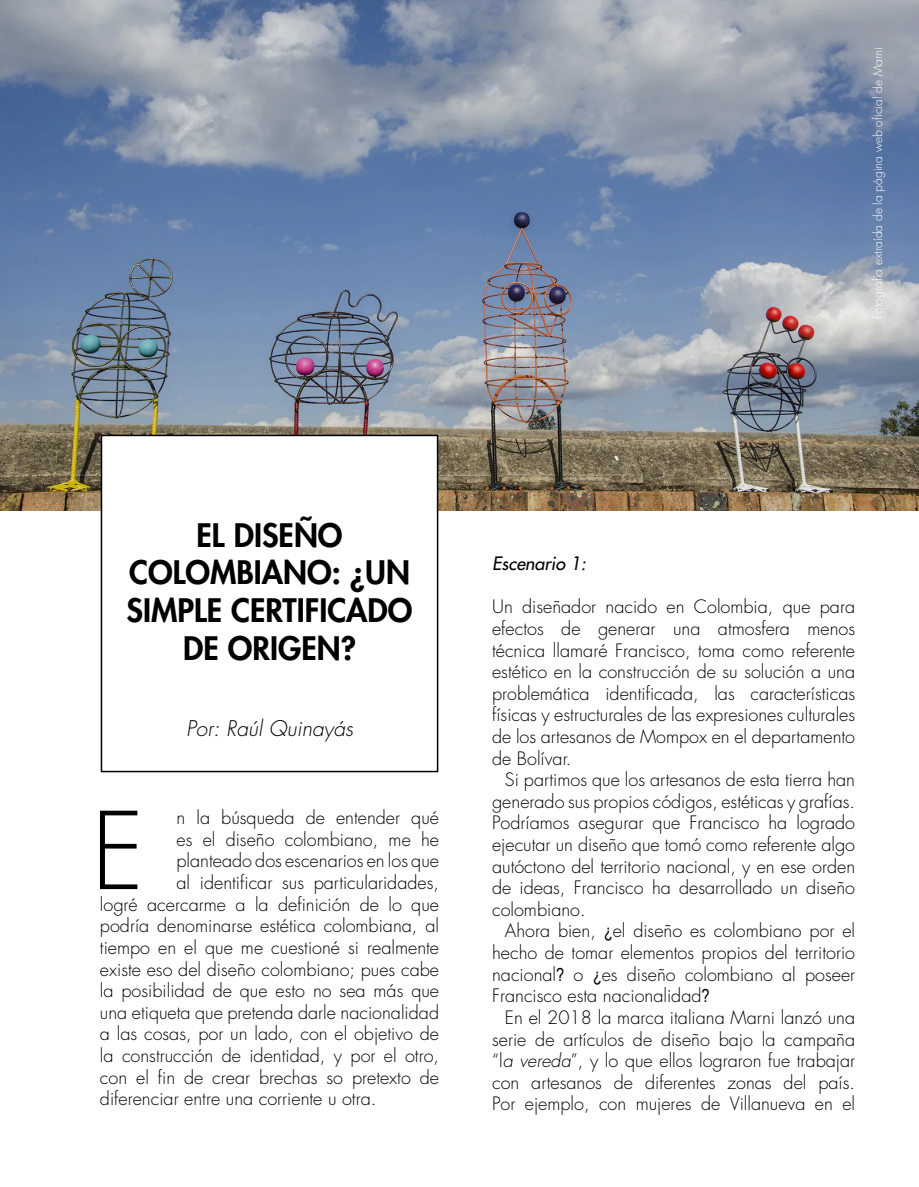
<style>
.page{position:relative;width:919px;height:1187px;background:#fff}
.page>*{position:absolute;margin:0;border:0;box-sizing:border-box;transform-origin:0 0}
.t1{font:300 103.95px "Futura Std";color:#000}
.t2{font:800 31.5px/37.8px "Futura Std";color:#000;text-align:center}
.t3{font:italic 300 21px "Futura Std";color:#000}
.t4{font:300 18px/21.6px "Futura Std";color:#000;text-align:justify}
.t5{font:italic 500 18px "Futura Std";color:#000}
.t6{font:300 12px "Futura Std";color:#fff}
.s1{font-family:"Arial Narrow";font-weight:400}
.s2{font-style:italic}
</style>
<div class="page">
<img style="left:0;top:0;width:918px;height:510px">
<div style="left:101px;top:435px;width:336px;height:336px;background:#fff"></div>
<div style="left:101px;top:434px;width:337px;height:338px;border:2px solid #000"></div>
<p class="t6" style="left:870px;top:319px;width:274px;rotate:-90deg">Fotografía extraída de la página web oficial de Marni</p>
<h2 class="t2" style="left:126px;top:516px;width:287px">EL DISEÑO<br>COLOMBIANO: ¿UN<br>SIMPLE CERTIFICADO<br>DE ORIGEN?</h2>
<p class="t3" style="left:186px;top:715px;width:168px">Por: Raúl Quinayás</p>
<h1 class="t1" style="left:91px;top:788px;width:54px">E</h1>
<p class="t4" style="left:176px;top:807px;width:264px">n la búsqueda de entender qué</p>
<p class="t4" style="left:176px;top:829px;width:264px">es el diseño colombiano, me he</p>
<p class="t4" style="left:176px;top:850px;width:264px">planteado dos escenarios en los que</p>
<p class="t4" style="left:176px;top:872px;width:264px">al identificar sus particularidades,</p>
<p class="t4" style="left:100px;top:893px;width:340px">logré acercarme a la definición de lo que</p>
<p class="t4" style="left:100px;top:915px;width:340px">podría denominarse estética colombiana, al</p>
<p class="t4" style="left:100px;top:937px;width:340px">tiempo en el que me cuestioné si realmente</p>
<p class="t4" style="left:100px;top:958px;width:340px">existe eso del diseño colombiano; pues cabe</p>
<p class="t4" style="left:100px;top:980px;width:340px">la posibilidad de que esto no sea más que</p>
<p class="t4" style="left:100px;top:1001px;width:340px">una etiqueta que pretenda darle nacionalidad</p>
<p class="t4" style="left:100px;top:1023px;width:340px">a las cosas, por un lado, con el objetivo de</p>
<p class="t4" style="left:100px;top:1045px;width:340px">la construcción de identidad, y por el otro,</p>
<p class="t4" style="left:100px;top:1066px;width:340px">con el fin de crear brechas so pretexto de</p>
<p class="t4" style="left:100px;top:1088px;width:278px">diferenciar entre una corriente u otra.</p>
<p class="t5" style="left:492px;top:552px;width:95px">Escenario 1:</p>
<p class="t4" style="left:492px;top:596px;width:364px">Un diseñador nacido en Colombia, que para efectos de generar una atmosfera menos técnica llamaré Francisco, toma como referente estético en la construcción de su solución a una problemática identificada, las características físicas y estructurales de las expresiones culturales de los artesanos de Mompox en el departamento de Bolívar.</p>
<p class="t4" style="left:492px;top:769px;width:364px;text-indent:13px">Si partimos que los artesanos de esta tierra han generado sus propios códigos, estéticas y grafías.<br>Podríamos asegurar que Francisco ha logrado ejecutar un diseño que tomó como referente algo autóctono del territorio nacional, y en ese orden de ideas, Francisco ha desarrollado un diseño colombiano.</p>
<p class="t4" style="left:492px;top:920px;width:364px;text-indent:13px">Ahora bien, <span class="s1">¿</span>el diseño es colombiano por el hecho de tomar elementos propios del territorio nacional<span class="s1">?</span> o <span class="s1">¿</span>es diseño colombiano al poseer Francisco esta nacionalidad<span class="s1">?</span></p>
<p class="t4" style="left:492px;top:1007px;width:364px;text-indent:13px">En el 2018 la marca italiana Marni lanzó una serie de artículos de diseño bajo la campaña “l<span class="s2">a vereda</span>”, y lo que ellos lograron fue trabajar con artesanos de diferentes zonas del país.<br>Por ejemplo, con mujeres de Villanueva en el</p>
</div>
